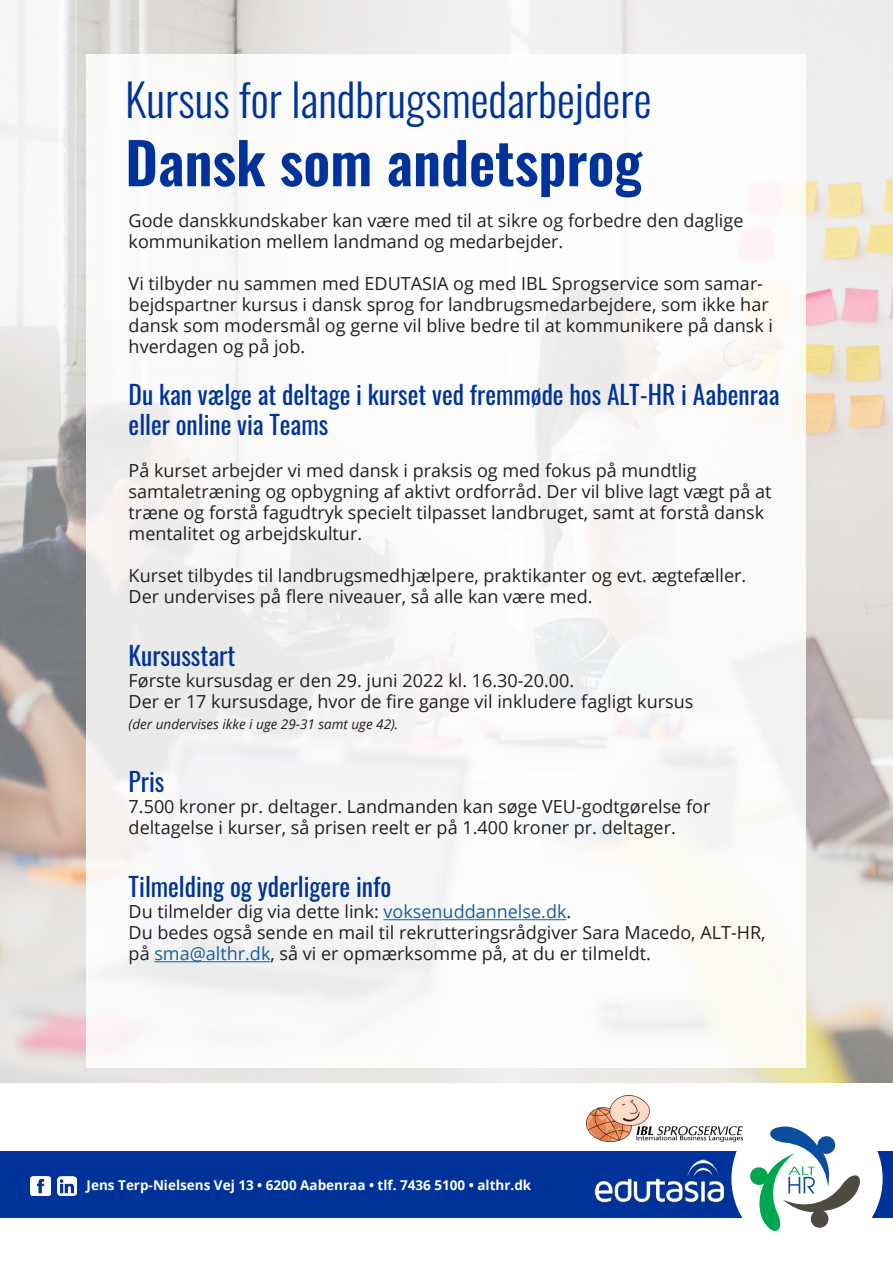
<style>
.page{position:relative;width:893px;height:1263px;background:#fff}
.page>*{position:absolute;margin:0;border:0;box-sizing:border-box;transform-origin:0 0}
.t1{font:600 57px "Oswald";color:#039}
.t2{font:300 45px "Oswald";color:#039}
.t3{font:25.5px "Oswald";color:#039}
.t4{font:18px/21px "Open Sans";color:#231f20}
.t5{font:700 13.5px "Open Sans";color:#fff}
.t6{font:italic 13.5px "Open Sans";color:#231f20}
.s1{color:#175d9e}
</style>
<div class="page">
<img style="left:0;top:0;width:893px;height:1082px">
<div style="left:87px;top:54px;width:719px;height:1013px;background:#fff"></div>
<hr style="left:384px;top:919px;width:182px;height:1px;background:#175d9e">
<hr style="left:154px;top:961px;width:116px;height:1px;background:#175d9e">
<div style="left:0;top:1151px;width:893px;height:67px;background:#039"></div>
<div style="left:731px;top:1103px;width:152px;height:151px;background:#fff;border-radius:50%"></div>
<svg style="left:750px;top:1126px;width:110px;height:105px"></svg>
<img style="left:31px;top:1176px;width:19px;height:20px">
<img style="left:57px;top:1176px;width:20px;height:20px">
<img style="left:594px;top:1159px;width:131px;height:44px">
<img style="left:586px;top:1095px;width:156px;height:46px">
<p class="t2" style="left:125px;top:60px;width:528px">Kursus for landbrugsmedarbejdere</p>
<p class="t1" style="left:125px;top:112px;width:518px">Dansk som andetsprog</p>
<p class="t4" style="left:129px;top:210px;width:616px">Gode danskkundskaber kan være med til at sikre og forbedre den daglige</p>
<p class="t4" style="left:129px;top:231px;width:436px">kommunikation mellem landmand og medarbejder.</p>
<p class="t4" style="left:129px;top:273px;width:646px">Vi tilbyder nu sammen med EDUTASIA og med IBL Sprogservice som samar&shy;bejdspartner kursus i dansk sprog for landbrugsmedarbejdere, som ikke har dansk som modersmål og gerne vil blive bedre til at kommunikere på dansk i hverdagen og på job.</p>
<p class="t3" style="left:129px;top:372px;width:652px">Du kan vælge at deltage i kurset ved fremmøde hos ALT-HR i Aabenraa</p>
<p class="t3" style="left:129px;top:402px;width:201px">eller online via Teams</p>
<p class="t4" style="left:129px;top:460px;width:570px">På kurset arbejder vi med dansk i praksis og med fokus på mundtlig</p>
<p class="t4" style="left:129px;top:481px;width:644px">samtaletræning og opbygning af aktivt ordforråd. Der vil blive lagt vægt på at træne og forstå fagudtryk specielt tilpasset landbruget, samt at forstå dansk mentalitet og arbejdskultur.</p>
<p class="t4" style="left:129px;top:565px;width:619px">Kurset tilbydes til landbrugsmedhjælpere, praktikanter og evt. ægtefæller.</p>
<p class="t4" style="left:129px;top:586px;width:465px">Der undervises på flere niveauer, så alle kan være med.</p>
<p class="t3" style="left:129px;top:633px;width:108px">Kursusstart</p>
<p class="t4" style="left:129px;top:670px;width:447px">Første kursusdag er den 29. juni 2022 kl. 16.30-20.00.</p>
<p class="t4" style="left:129px;top:691px;width:566px">Der er 17 kursusdage, hvor de fire gange vil inkludere fagligt kursus</p>
<p class="t6" style="left:129px;top:715px;width:271px">(der undervises ikke i uge 29-31 samt uge 42).</p>
<p class="t3" style="left:129px;top:759px;width:37px">Pris</p>
<p class="t4" style="left:129px;top:796px;width:583px">7.500 kroner pr. deltager. Landmanden kan søge VEU-godtgørelse for</p>
<p class="t4" style="left:129px;top:817px;width:549px">deltagelse i kurser, så prisen reelt er på 1.400 kroner pr. deltager.</p>
<p class="t3" style="left:129px;top:864px;width:264px">Tilmelding og yderligere info</p>
<p class="t4" style="left:129px;top:901px;width:444px">Du tilmelder dig via dette link: <span class="s1">voksenuddannelse.dk</span>.</p>
<p class="t4" style="left:129px;top:922px;width:639px">Du bedes også sende en mail til rekrutteringsrådgiver Sara Macedo, ALT-HR, på <span class="s1">sma@althr.dk</span>, så vi er opmærksomme på, at du er tilmeldt.</p>
<p class="t5" style="left:87px;top:1175px;width:446px">Jens Terp-Nielsens Vej 13 • 6200 Aabenraa • tlf. 7436 5100 • althr.dk</p>
</div>
